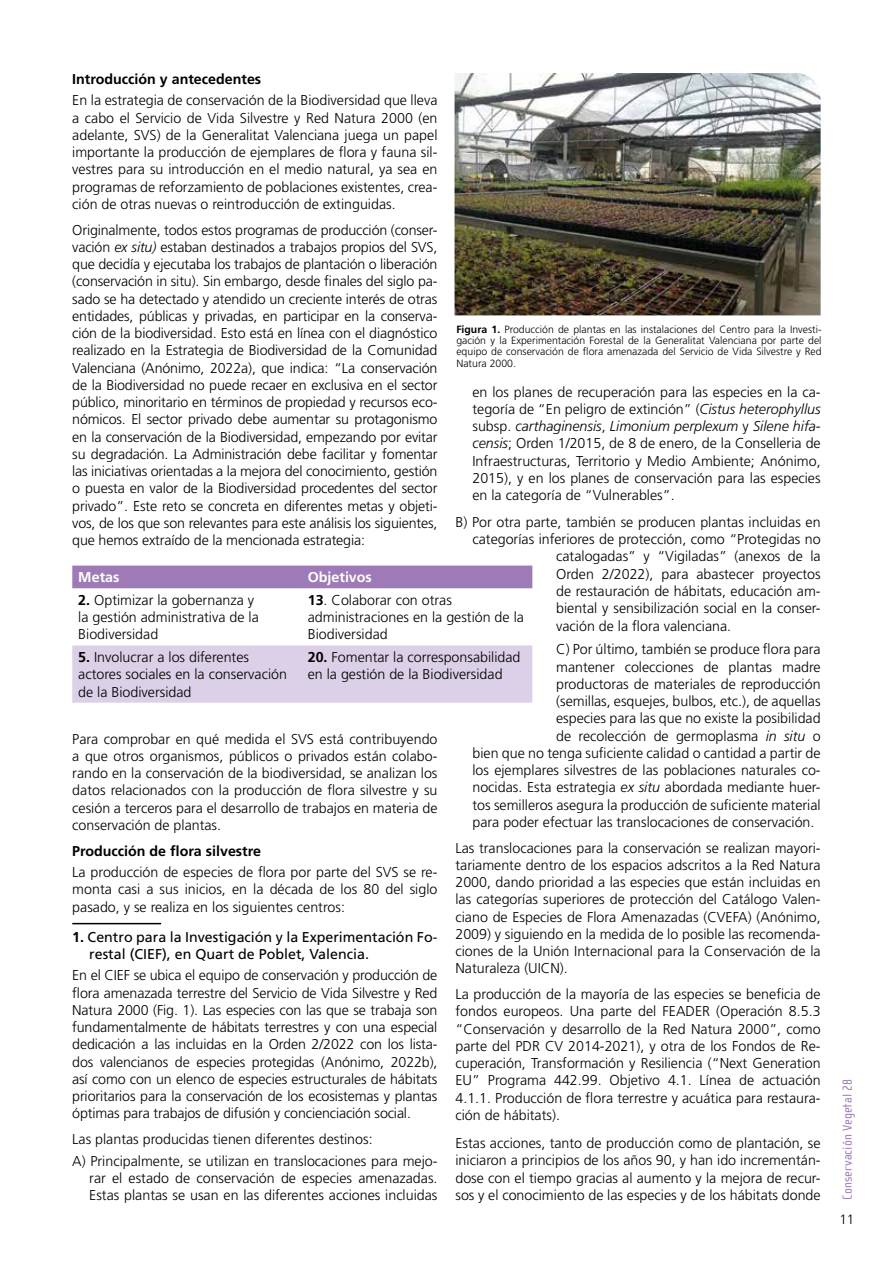
<style>
.page{position:relative;width:893px;height:1263px;background:#fff}
.page>*{position:absolute;margin:0;border:0;box-sizing:border-box;transform-origin:0 0}
.t1{font:300 14.25px/17.2px "Frutiger";color:#000;text-align:justify}
.t2{font:14.25px/17.2px "Frutiger";color:#000}
.t3{font:700 14.25px "Frutiger";color:#000}
.t4{font:700 14.25px "Frutiger";color:#fff}
.t5{font:13.5px "Cholla Sans";letter-spacing:.01em;color:#9e7bb7}
.t6{font:300 13.5px "Frutiger";color:#000}
.t7{font:300 10.5px/11.2px "Frutiger";color:#000;text-align:justify}
.s1{font-style:italic}
.s2{font-weight:700}
</style>
<div class="page">
<hr style="left:72px;top:923px;width:89px;height:1px;background:#000">
<div style="left:72px;top:566px;width:460px;height:22px;background:#9e7bb7"></div>
<div style="left:72px;top:645px;width:460px;height:58px;background:#dbd0e7"></div>
<img style="left:455px;top:73px;width:366px;height:242px">
<p class="t3" style="left:72px;top:70px;width:190px">Introducción y antecedentes</p>
<p class="t1" style="left:72px;top:92px;width:367px">En la estrategia de conservación de la Biodiversidad que lleva a cabo el Servicio de Vida Silvestre y Red Natura 2000 (en adelante, SVS) de la Generalitat Valenciana juega un papel importante la producción de ejemplares de flora y fauna sil&shy;vestres para su introducción en el medio natural, ya sea en programas de reforzamiento de poblaciones existentes, crea&shy;ción de otras nuevas o reintroducción de extinguidas.</p>
<p class="t1" style="left:72px;top:221px;width:367px">Originalmente, todos estos programas de producción (conser&shy;vación <span class="s1">ex situ)</span> estaban destinados a trabajos propios del SVS, que decidía y ejecutaba los trabajos de plantación o liberación (conservación in situ). Sin embargo, desde finales del siglo pa&shy;sado se ha detectado y atendido un creciente interés de otras entidades, públicas y privadas, en participar en la conserva&shy;ción de la biodiversidad. Esto está en línea con el diagnóstico realizado en la Estrategia de Biodiversidad de la Comunidad Valenciana (Anónimo, 2022a), que indica: “La conservación de la Biodiversidad no puede recaer en exclusiva en el sector público, minoritario en términos de propiedad y recursos eco&shy;nómicos. El sector privado debe aumentar su protagonismo en la conservación de la Biodiversidad, empezando por evitar su degradación. La Administración debe facilitar y fomentar las iniciativas orientadas a la mejora del conocimiento, gestión o puesta en valor de la Biodiversidad procedentes del sector privado”. Este reto se concreta en diferentes metas y objeti&shy;vos, de los que son relevantes para este análisis los siguientes, que hemos extraído de la mencionada estrategia:</p>
<p class="t7" style="left:456px;top:324px;width:367px"><span class="s2">Figura 1.</span> Producción de plantas en las instalaciones del Centro para la Investi&shy;gación y la Experimentación Forestal de la Generalitat Valenciana por parte del equipo de conservación de flora amenazada del Servicio de Vida Silvestre y Red Natura 2000.</p>
<p class="t1" style="left:472px;top:383px;width:350px">en los planes de recuperación para las especies en la ca&shy;tegoría de “En peligro de extinción” (<span class="s1">Cistus heterophyllus </span>subsp. <span class="s1">carthaginensis</span>, <span class="s1">Limonium perplexum</span> y <span class="s1">Silene hifa&shy;censis</span>; Orden 1/2015, de 8 de enero, de la Conselleria de Infraestructuras, Territorio y Medio Ambiente; Anónimo, 2015), y en los planes de conservación para las especies en la categoría de “Vulnerables”.</p>
<p class="t1" style="left:455px;top:514px;width:367px">B) Por otra parte, también se producen plantas incluidas en</p>
<p class="t1" style="left:472px;top:531px;width:350px">categorías inferiores de protección, como “Protegidas no</p>
<p class="t1" style="left:556px;top:548px;width:266px">catalogadas” y “Vigiladas” (anexos de la</p>
<p class="t1" style="left:556px;top:565px;width:266px">Orden 2/2022), para abastecer proyectos</p>
<p class="t1" style="left:556px;top:583px;width:266px">de restauración de hábitats, educación am-</p>
<p class="t1" style="left:556px;top:600px;width:266px">biental y sensibilización social en la conser-</p>
<p class="t1" style="left:556px;top:617px;width:176px">vación de la flora valenciana.</p>
<p class="t1" style="left:556px;top:641px;width:266px">C) Por último, también se produce flora para</p>
<p class="t1" style="left:556px;top:658px;width:266px">mantener colecciones de plantas madre</p>
<p class="t1" style="left:556px;top:675px;width:266px">productoras de materiales de reproducción</p>
<p class="t1" style="left:556px;top:693px;width:266px">(semillas, esquejes, bulbos, etc.), de aquellas</p>
<p class="t1" style="left:556px;top:710px;width:266px">especies para las que no existe la posibilidad</p>
<p class="t1" style="left:556px;top:727px;width:266px">de recolección de germoplasma <span class="s1">in situ</span> o</p>
<p class="t1" style="left:472px;top:744px;width:350px">bien que no tenga suficiente calidad o cantidad a partir de</p>
<p class="t1" style="left:472px;top:762px;width:350px">los ejemplares silvestres de las poblaciones naturales co-</p>
<p class="t1" style="left:472px;top:779px;width:350px">nocidas. Esta estrategia <span class="s1">ex situ</span> abordada mediante huer-</p>
<p class="t1" style="left:472px;top:796px;width:350px">tos semilleros asegura la producción de suficiente material</p>
<p class="t1" style="left:472px;top:813px;width:344px">para poder efectuar las translocaciones de conservación.</p>
<p class="t1" style="left:455px;top:839px;width:367px">Las translocaciones para la conservación se realizan mayori&shy;tariamente dentro de los espacios adscritos a la Red Natura 2000, dando prioridad a las especies que están incluidas en las categorías superiores de protección del Catálogo Valen&shy;ciano de Especies de Flora Amenazadas (CVEFA) (Anónimo, 2009) y siguiendo en la medida de lo posible las recomenda&shy;ciones de la Unión Internacional para la Conservación de la Naturaleza (UICN).</p>
<p class="t1" style="left:455px;top:986px;width:367px">La producción de la mayoría de las especies se beneficia de fondos europeos. Una parte del FEADER (Operación 8.5.3 “Conservación y desarrollo de la Red Natura 2000”, como parte del PDR CV 2014-2021), y otra de los Fondos de Re&shy;cuperación, Transformación y Resiliencia (“Next Generation EU” Programa 442.99. Objetivo 4.1. Línea de actuación 4.1.1. Producción de flora terrestre y acuática para restaura&shy;ción de hábitats).</p>
<p class="t1" style="left:455px;top:1135px;width:367px">Estas acciones, tanto de producción como de plantación, se iniciaron a principios de los años 90, y han ido incrementán&shy;dose con el tiempo gracias al aumento y la mejora de recur&shy;sos y el conocimiento de las especies y de los hábitats donde</p>
<p class="t4" style="left:78px;top:569px;width:43px">Metas</p>
<p class="t4" style="left:308px;top:569px;width:66px">Objetivos</p>
<p class="t1" style="left:78px;top:592px;width:182px;text-align:left"><span class="s2">2.</span> Optimizar la gobernanza y la gestión administrativa de la<br>Biodiversidad</p>
<p class="t1" style="left:308px;top:592px;width:218px;text-align:left"><span class="s2">13</span>. Colaborar con otras administraciones en la gestión de la<br>Biodiversidad</p>
<p class="t1" style="left:78px;top:649px;width:210px;text-align:left"><span class="s2">5.</span> Involucrar a los diferentes actores sociales en la conservación de la Biodiversidad</p>
<p class="t1" style="left:308px;top:649px;width:214px"><span class="s2">20.</span> Fomentar la corresponsabilidad en la gestión de la Biodiversidad</p>
<p class="t1" style="left:72px;top:730px;width:367px">Para comprobar en qué medida el SVS está contribuyendo a que otros organismos, públicos o privados están colabo&shy;rando en la conservación de la biodiversidad, se analizan los datos relacionados con la producción de flora silvestre y su cesión a terceros para el desarrollo de trabajos en materia de conservación de plantas.</p>
<p class="t3" style="left:72px;top:842px;width:190px">Producción de flora silvestre</p>
<p class="t1" style="left:72px;top:864px;width:367px">La producción de especies de flora por parte del SVS se re&shy;monta casi a sus inicios, en la década de los 80 del siglo pasado, y se realiza en los siguientes centros:</p>
<p class="t2" style="left:89px;top:928px;width:350px;text-indent:-17px"><span class="s2">1.</span> Centro para la Investigación y la Experimentación Fo&shy;restal (CIEF), en Quart de Poblet, Valencia.</p>
<p class="t1" style="left:72px;top:967px;width:367px">En el CIEF se ubica el equipo de conservación y producción de flora amenazada terrestre del Servicio de Vida Silvestre y Red Natura 2000 (Fig. 1). Las especies con las que se trabaja son fundamentalmente de hábitats terrestres y con una especial dedicación a las incluidas en la Orden 2/2022 con los lista&shy;dos valencianos de especies protegidas (Anónimo, 2022b), así como con un elenco de especies estructurales de hábitats prioritarios para la conservación de los ecosistemas y plantas óptimas para trabajos de difusión y concienciación social.</p>
<p class="t1" style="left:72px;top:1129px;width:367px;line-height:21.5px">Las plantas producidas tienen diferentes destinos:<br>A) Principalmente, se utilizan en translocaciones para mejo-</p>
<p class="t1" style="left:89px;top:1169px;width:350px">rar el estado de conservación de especies amenazadas.<br>Estas plantas se usan en las diferentes acciones incluidas</p>
<p class="t5" style="left:840px;top:1200px;width:123px;rotate:-90deg">Conservación Vegetal 28</p>
<p class="t6" style="left:839px;top:1212px;width:17px">11</p>
</div>
